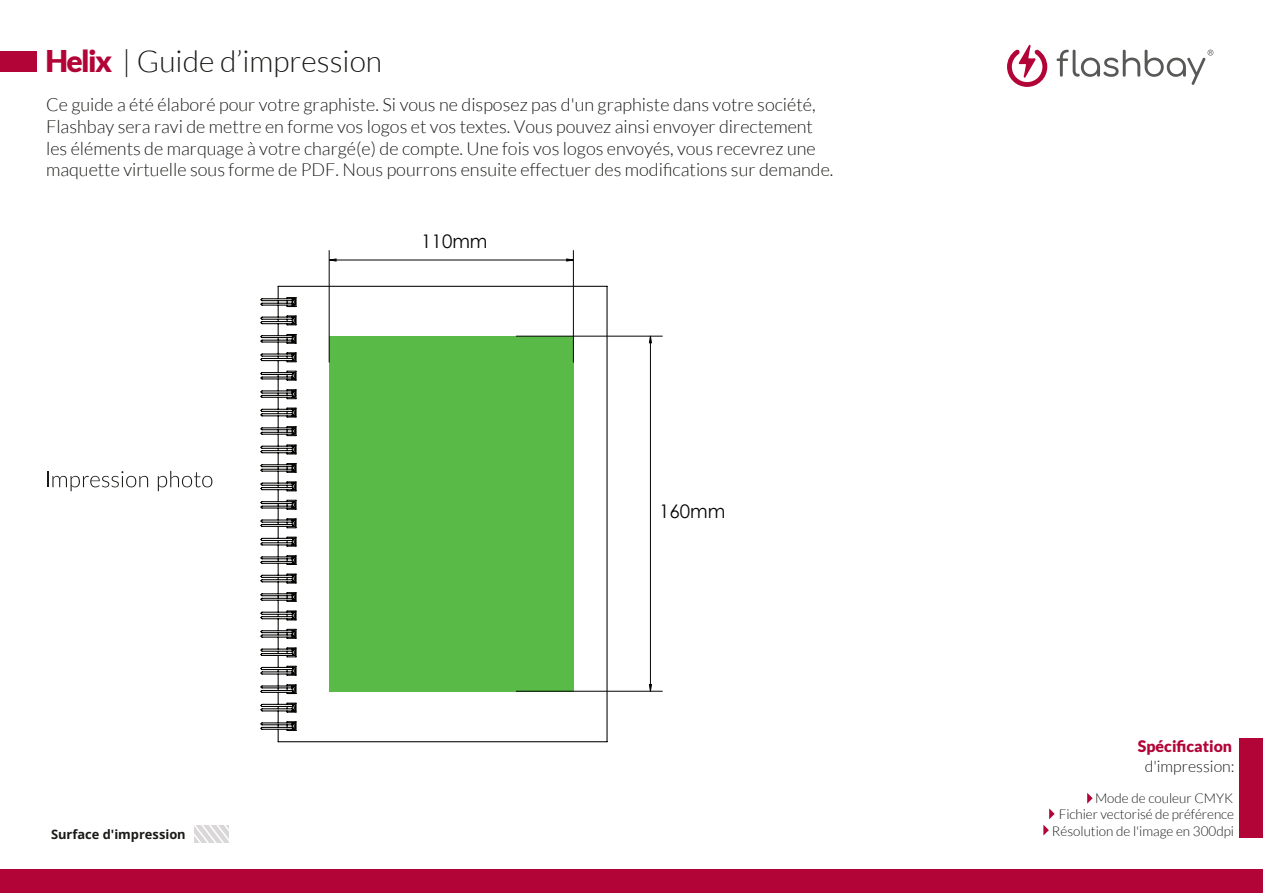
<style>
.page{position:relative;width:1263px;height:893px;background:#fff}
.page>*{position:absolute;margin:0;border:0;box-sizing:border-box;transform-origin:0 0}
.t1{font:300 30px "Lato";color:#1a1a18}
.t2{font:18.75px "Century Gothic";color:#040605}
.t3{font:300 18px/21.6px "Lato";color:#1a1a18}
.t4{font:900 15.9px "Lato";color:#b30437}
.t5{font:300 15.9px "Lato";color:#1a1a18}
.t6{font:300 13.5px/16.2px "Lato";color:#1a1a18;text-align:right}
.t7{font:700 12.9px "Open Sans";color:#1a1a18}
.s1{font-weight:900;color:#b30437}
</style>
<div class="page">
<svg style="left:194px;top:826px;width:35px;height:17px"></svg>
<svg style="left:47px;top:471px;width:101px;height:20px"></svg>
<svg style="left:158px;top:471px;width:54px;height:20px"></svg>
<div style="left:1px;top:869px;width:1262px;height:24px;background:#b30437"></div>
<svg style="left:1007px;top:44px;width:40px;height:43px"></svg>
<svg style="left:1057px;top:50px;width:156px;height:35px"></svg>
<div style="left:0;top:51px;width:37px;height:21px;background:#b30437"></div>
<div style="left:1240px;top:738px;width:23px;height:100px;background:#b30437"></div>
<svg style="left:1087px;top:793px;width:6px;height:11px"></svg>
<svg style="left:1049px;top:808px;width:6px;height:11px"></svg>
<svg style="left:1043px;top:825px;width:6px;height:10px"></svg>
<svg style="left:260px;top:285px;width:348px;height:458px"></svg>
<div style="left:329px;top:336px;width:245px;height:356px;background:#59ba47"></div>
<hr style="left:516px;top:336px;width:146px;height:1px;background:#040605">
<hr style="left:516px;top:691px;width:146px;height:1px;background:#040605">
<hr style="left:650px;top:336px;width:1px;height:355px;background:#040605">
<svg style="left:649px;top:336px;width:3px;height:7px"></svg>
<svg style="left:649px;top:684px;width:3px;height:8px"></svg>
<hr style="left:329px;top:250px;width:1px;height:112px;background:#040605">
<hr style="left:573px;top:250px;width:1px;height:112px;background:#040605">
<hr style="left:329px;top:260px;width:244px;height:1px;background:#040605">
<h1 class="t1" style="left:45px;top:45px;width:338px"><span class="s1">Helix</span> | Guide d’impression</h1>
<p class="t3" style="left:46px;top:94px;width:789px">Ce guide a été élaboré pour votre graphiste. Si vous ne disposez pas d'un graphiste dans votre société, Flashbay sera ravi de mettre en forme vos logos et vos textes. Vous pouvez ainsi envoyer directement les éléments de marquage à votre chargé(e) de compte. Une fois vos logos envoyés, vous recevrez une maquette virtuelle sous forme de PDF. Nous pourrons ensuite effectuer des modifications sur demande.</p>
<p class="t7" style="left:51px;top:825px;width:136px">Surface d'impression</p>
<p class="t2" style="left:421px;top:229px;width:68px">110mm</p>
<p class="t2" style="left:659px;top:498px;width:68px">160mm</p>
<p class="t4" style="left:1138px;top:737px;width:96px">Spécification</p>
<p class="t5" style="left:1145px;top:757px;width:91px">d'impression:</p>
<p class="t6" style="left:1052px;top:790px;width:184px">Mode de couleur CMYK<br>Fichier vectorisé de préférence<br>Résolution de l'image en 300dpi</p>
</div>
